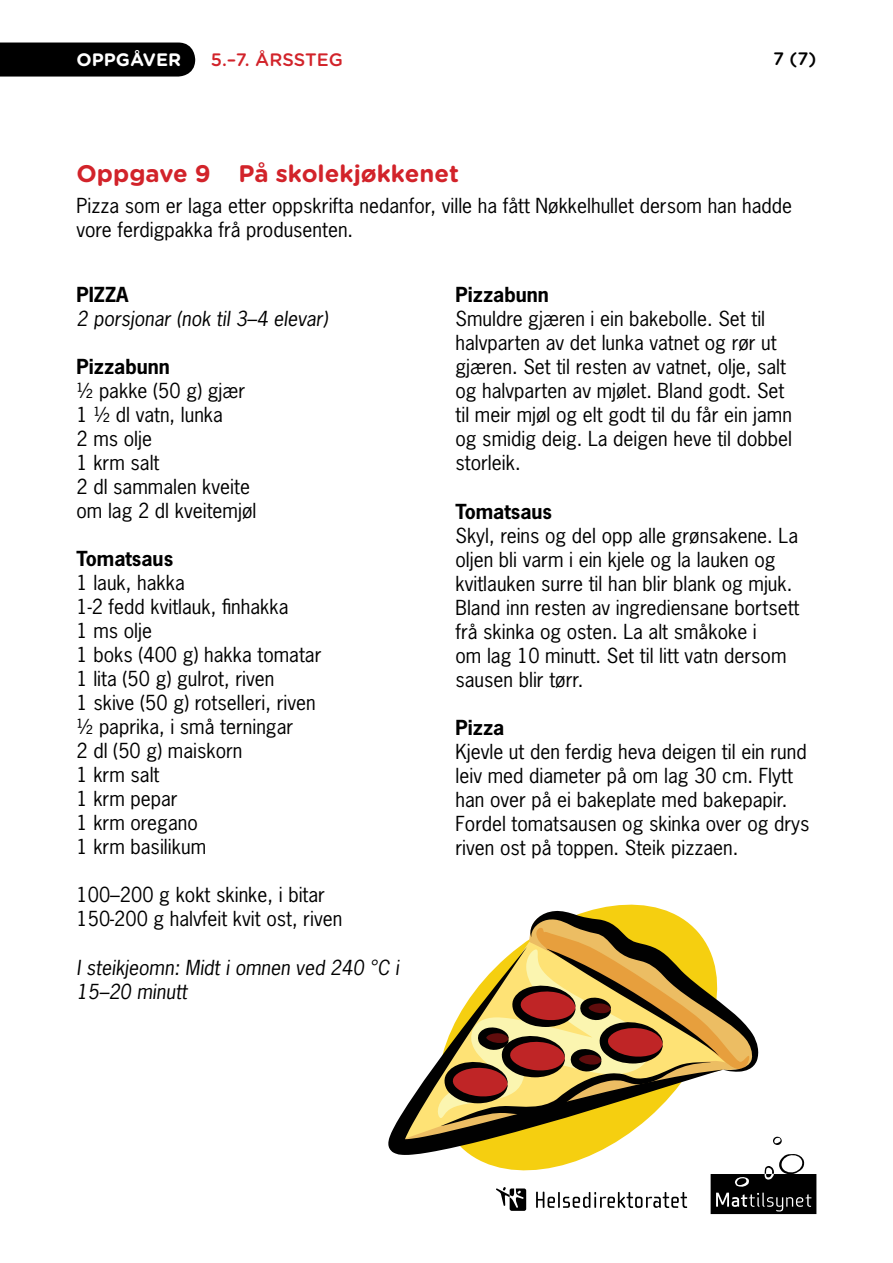
<style>
.page{position:relative;width:893px;height:1263px;background:#fff}
.page>*{position:absolute;margin:0;border:0;box-sizing:border-box;transform-origin:0 0}
.t1{font:700 24px "Gotham Rounded";color:#d2232a}
.t2{font:19.5px/24px "News Gothic";color:#000}
.t3{font:italic 19.5px/24px "News Gothic";color:#000}
.t4{font:700 19.5px "News Gothic";color:#000}
.t5{font:500 18px "Gotham Rounded";color:#d2232a}
.t6{font:700 18px "Gotham Rounded";color:#fff}
.t7{font:500 18px "Gotham Rounded";color:#000}
</style>
<div class="page">
<svg style="left:773px;top:1137px;width:9px;height:8px"></svg>
<svg style="left:711px;top:1154px;width:105px;height:60px"></svg>
<div style="left:0;top:43px;width:195px;height:34px;background:#000"></div>
<svg style="left:496px;top:1187px;width:30px;height:24px"></svg>
<svg style="left:536px;top:1191px;width:151px;height:17px"></svg>
<svg style="left:470px;top:904px;width:267px;height:283px"></svg>
<svg style="left:388px;top:1062px;width:335px;height:93px"></svg>
<svg style="left:437px;top:910px;width:322px;height:216px"></svg>
<p class="t6" style="left:77px;top:46px;width:106px">OPPGÅVER</p>
<p class="t5" style="left:211px;top:46px;width:133px">5.–7. ÅRSSTEG</p>
<p class="t7" style="left:773px;top:46px;width:45px">7 (7)</p>
<p class="t1" style="left:77px;top:156px;width:384px">Oppgave 9 På skolekjøkkenet</p>
<p class="t2" style="left:77px;top:193px;width:717px">Pizza som er laga etter oppskrifta nedanfor, ville ha fått Nøkkelhullet dersom han hadde vore ferdigpakka frå produsenten.</p>
<p class="t4" style="left:77px;top:282px;width:52px">Pizza</p>
<p class="t3" style="left:77px;top:306px;width:253px">2 porsjonar (nok til 3–4 elevar)</p>
<p class="t4" style="left:77px;top:354px;width:95px">Pizzabunn</p>
<p class="t2" style="left:77px;top:378px;width:181px">½ pakke (50 g) gjær<br>1 ½ dl vatn, lunka<br>2 ms olje<br>1 krm salt<br>2 dl sammalen kveite om lag 2 dl kveitemjøl</p>
<p class="t4" style="left:77px;top:546px;width:98px">Tomatsaus</p>
<p class="t2" style="left:77px;top:570px;width:246px">1 lauk, hakka<br>1-2 fedd kvitlauk, finhakka<br>1 ms olje<br>1 boks (400 g) hakka tomatar<br>1 lita (50 g) gulrot, riven<br>1 skive (50 g) rotselleri, riven ½ paprika, i små terningar<br>2 dl (50 g) maiskorn<br>1 krm salt<br>1 krm pepar<br>1 krm oregano<br>1 krm basilikum</p>
<p class="t2" style="left:77px;top:882px;width:267px">100–200 g kokt skinke, i bitar<br>150-200 g halvfeit kvit ost, riven</p>
<p class="t3" style="left:77px;top:954px;width:324px">I steikjeomn: Midt i omnen ved 240 °C i<br>15–20 minutt</p>
<p class="t4" style="left:455px;top:282px;width:95px">Pizzabunn</p>
<p class="t2" style="left:455px;top:306px;width:338px">Smuldre gjæren i ein bakebolle. Set til halvparten av det lunka vatnet og rør ut gjæren. Set til resten av vatnet, olje, salt og halvparten av mjølet. Bland godt. Set til meir mjøl og elt godt til du får ein jamn og smidig deig. La deigen heve til dobbel storleik.</p>
<p class="t4" style="left:455px;top:498px;width:98px">Tomatsaus</p>
<p class="t2" style="left:455px;top:522px;width:345px">Skyl, reins og del opp alle grønsakene. La oljen bli varm i ein kjele og la lauken og kvitlauken surre til han blir blank og mjuk.<br>Bland inn resten av ingrediensane bortsett frå skinka og osten. La alt småkoke i<br>om lag 10 minutt. Set til litt vatn dersom sausen blir tørr.</p>
<p class="t4" style="left:455px;top:714px;width:50px">Pizza</p>
<p class="t2" style="left:455px;top:739px;width:356px">Kjevle ut den ferdig heva deigen til ein rund leiv med diameter på om lag 30 cm. Flytt han over på ei bakeplate med bakepapir.<br>Fordel tomatsausen og skinka over og drys riven ost på toppen. Steik pizzaen.</p>
</div>
